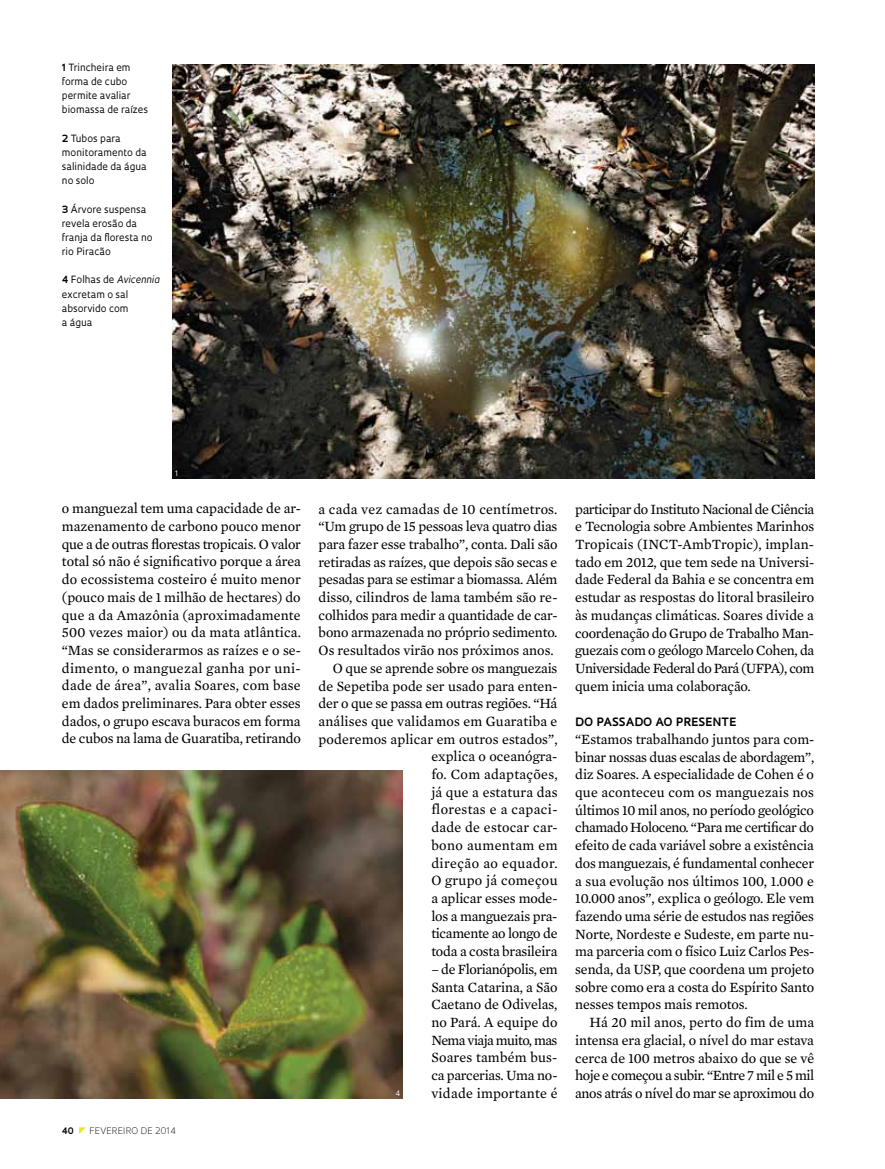
<style>
.page{position:relative;width:885px;height:1169px;background:#fff}
.page>*{position:absolute;margin:0;border:0;box-sizing:border-box;transform-origin:0 0}
.t1{font:14.4px/17.7px "Mercury Text G2";letter-spacing:-.01em;color:#000;text-align:justify}
.t2{font:700 11.25px "Oculum";letter-spacing:.03em;color:#000}
.t3{font:9.75px/14.1px "Oculum";color:#000}
.t4{font:300 8.7px "Oculum";letter-spacing:.015em;color:#000}
.t5{font:700 8.7px "Oculum";color:#000}
.t6{font:7.35px "Oculum";color:#fff}
.s1{font-weight:700}
.s2{font-style:italic}
</style>
<div class="page">
<img style="left:173px;top:64px;width:641px;height:414px">
<img style="left:0;top:770px;width:402px;height:328px">
<p class="t3" style="left:62px;top:60px;width:88px"><span class="s1">1</span> Trincheira em forma de cubo permite avaliar biomassa de raízes</p>
<p class="t3" style="left:62px;top:131px;width:86px"><span class="s1">2</span> Tubos para monitoramento da salinidade da água no solo</p>
<p class="t3" style="left:62px;top:201px;width:92px"><span class="s1">3</span> Árvore suspensa revela erosão da franja da floresta no rio Piracão</p>
<p class="t3" style="left:62px;top:272px;width:99px"><span class="s1">4</span> Folhas de <span class="s2">Avicennia </span>excretam o sal absorvido com<br>a água</p>
<p class="t6" style="left:175px;top:469px;width:5px">1</p>
<p class="t1" style="left:62px;top:499px;width:241px">o manguezal tem uma capacidade de ar&shy;mazenamento de carbono pouco menor que a de outras florestas tropicais. O valor total só não é significativo porque a área do ecossistema costeiro é muito menor (pouco mais de 1 milhão de hectares) do que a da Amazônia (aproximadamente 500 vezes maior) ou da mata atlântica. “Mas se considerarmos as raízes e o se&shy;dimento, o manguezal ganha por uni&shy;dade de área”, avalia Soares, com base em dados preliminares. Para obter esses dados, o grupo escava buracos em forma de cubos na lama de Guaratiba, retirando</p>
<p class="t5" style="left:62px;top:1124px;width:13px">40</p>
<p class="t4" style="left:90px;top:1124px;width:88px">FEVEREIRO DE 2014</p>
<p class="t1" style="left:319px;top:499px;width:241px;text-align:right">a cada vez camadas de 10 centímetros. “Um grupo de 15 pessoas leva quatro dias para fazer esse trabalho”, conta. Dali são retiradas as raízes, que depois são secas e pesadas para se estimar a biomassa. Além disso, cilindros de lama também são re&shy;colhidos para medir a quantidade de car&shy;bono armazenada no próprio sedimento.<br>Os resultados virão nos próximos anos.<br>O que se aprende sobre os manguezais de Sepetiba pode ser usado para enten&shy;der o que se passa em outras regiões. “Há análises que validamos em Guaratiba e poderemos aplicar em outros estados”, explica o oceanógra-<br>fo. Com adaptações,<br>já que a estatura das<br>florestas e a capaci-<br>dade de estocar car-<br>bono aumentam em<br>direção ao equador.<br>O grupo já começou<br>a aplicar esses mode-<br>los a manguezais pra-<br>ticamente ao longo de<br>toda a costa brasileira</p>
<p class="t1" style="left:431px;top:959px;width:128px">– de Florianópolis, em Santa Catarina, a São Caetano de Odivelas, no Pará. A equipe do Nema viaja muito, mas Soares também bus&shy;ca parcerias. Uma no&shy;vidade importante é</p>
<p class="t6" style="left:396px;top:1088px;width:6px">4</p>
<p class="t1" style="left:575px;top:499px;width:241px">participar do Instituto Nacional de Ciência e Tecnologia sobre Ambientes Marinhos Tropicais (INCT-AmbTropic), implan&shy;tado em 2012, que tem sede na Universi&shy;dade Federal da Bahia e se concentra em estudar as respostas do litoral brasileiro às mudanças climáticas. Soares divide a coordenação do Grupo de Trabalho Man&shy;guezais com o geólogo Marcelo Cohen, da Universidade Federal do Pará (UFPA), com quem inicia uma colaboração.</p>
<p class="t2" style="left:575px;top:714px;width:117px">DO PASSADO AO PRESE</p>
<p class="t2" style="left:712px;top:714px;width:24px">NTE</p>
<p class="t1" style="left:575px;top:729px;width:241px">“Estamos trabalhando juntos para com&shy;binar nossas duas escalas de abordagem”, diz Soares. A especialidade de Cohen é o que aconteceu com os manguezais nos últimos 10 mil anos, no período geológico chamado Holoceno. “Para me certificar do efeito de cada variável sobre a existência dos manguezais, é fundamental conhecer a sua evolução nos últimos 100, 1.000 e 10.000 anos”, explica o geólogo. Ele vem fazendo uma série de estudos nas regiões Norte, Nordeste e Sudeste, em parte nu&shy;ma parceria com o físico Luiz Carlos Pes&shy;senda, da USP, que coordena um projeto sobre como era a costa do Espírito Santo nesses tempos mais remotos.</p>
<p class="t1" style="left:575px;top:1012px;width:241px;text-indent:14px">Há 20 mil anos, perto do fim de uma intensa era glacial, o nível do mar estava cerca de 100 metros abaixo do que se vê hoje e começou a subir. “Entre 7 mil e 5 mil anos atrás o nível do mar se aproximou do</p>
</div>
